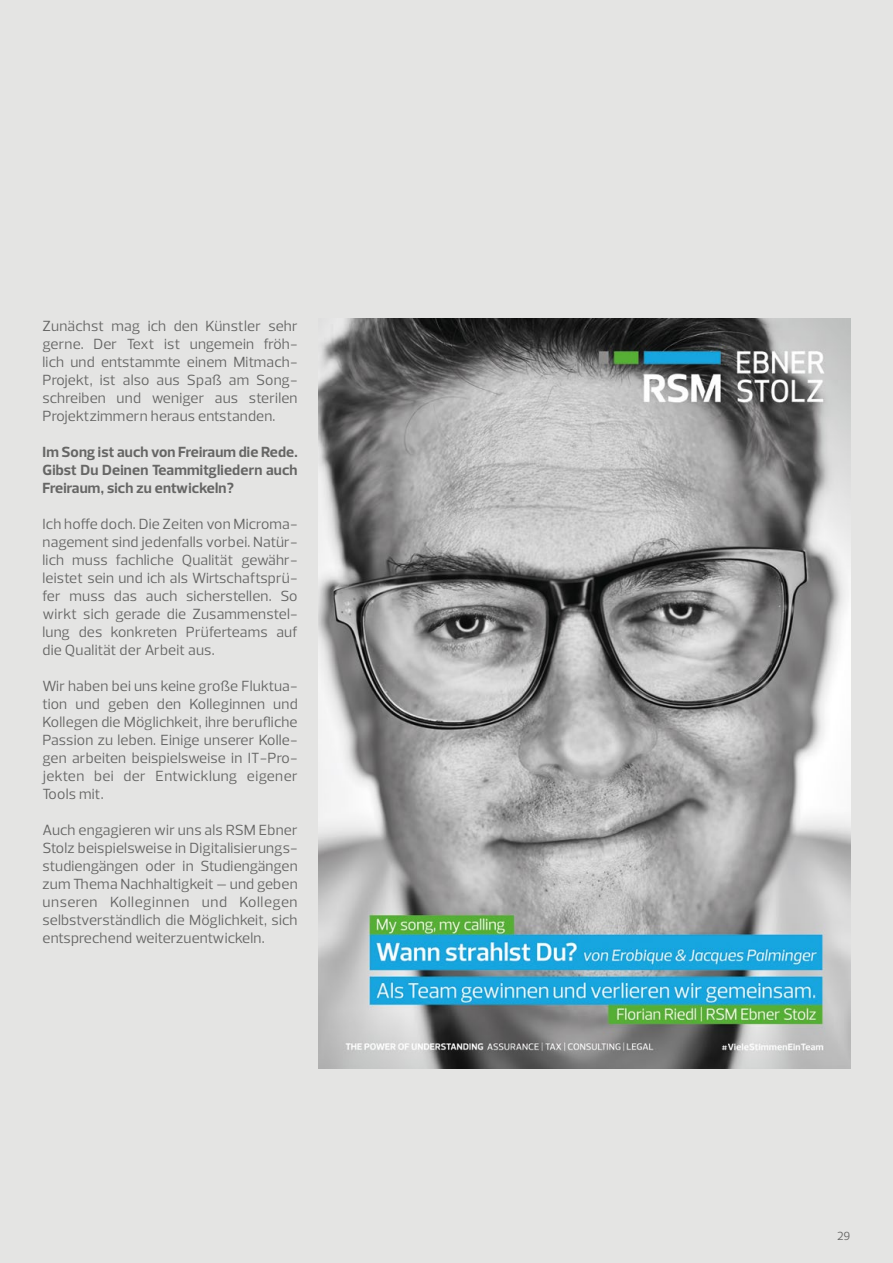
<style>
.page{position:relative;width:893px;height:1263px;background:#e4e4e3}
.page>*{position:absolute;margin:0;border:0;box-sizing:border-box;transform-origin:0 0}
.t1{font:15px/18px "Prelo";letter-spacing:.015em;color:#666665;text-align:justify}
.t2{font:700 15px/18px "Prelo";letter-spacing:.015em;color:#666665;text-align:justify}
.t3{font:12px "Prelo";color:#666665}
</style>
<div class="page">
<img style="left:319px;top:319px;width:531px;height:750px">
<p class="t1" style="left:43px;top:317px;width:257px">Zunächst mag ich den Künstler sehr gerne. Der Text ist ungemein fröh&shy;lich und entstammte einem Mitmach-Projekt, ist also aus Spaß am Song&shy;schreiben und weniger aus sterilen Projektzimmern heraus entstanden.</p>
<p class="t2" style="left:43px;top:443px;width:257px">Im Song ist auch von Freiraum die Rede.<br>Gibst Du Deinen Teammitgliedern auch Freiraum, sich zu entwickeln?</p>
<p class="t1" style="left:43px;top:515px;width:257px">Ich hoffe doch. Die Zeiten von Microma&shy;nagement sind jedenfalls vorbei. Natür&shy;lich muss fachliche Qualität gewähr&shy;leistet sein und ich als Wirtschaftsprü&shy;fer muss das auch sicherstellen. So wirkt sich gerade die Zusammenstel&shy;lung des konkreten Prüferteams auf die Qualität der Arbeit aus.</p>
<p class="t1" style="left:43px;top:677px;width:257px">Wir haben bei uns keine große Fluktua&shy;tion und geben den Kolleginnen und Kollegen die Möglichkeit, ihre berufliche Passion zu leben. Einige unserer Kolle&shy;gen arbeiten beispielsweise in IT-Pro&shy;jekten bei der Entwicklung eigener Tools mit.</p>
<p class="t1" style="left:43px;top:821px;width:257px">Auch engagieren wir uns als RSM Ebner Stolz beispielsweise in Digitalisierungs&shy;studiengängen oder in Studiengängen zum Thema Nachhaltigkeit – und geben unseren Kolleginnen und Kollegen selbstverständlich die Möglichkeit, sich entsprechend weiterzuentwickeln.</p>
<p class="t3" style="left:837px;top:1228px;width:15px">29</p>
</div>
